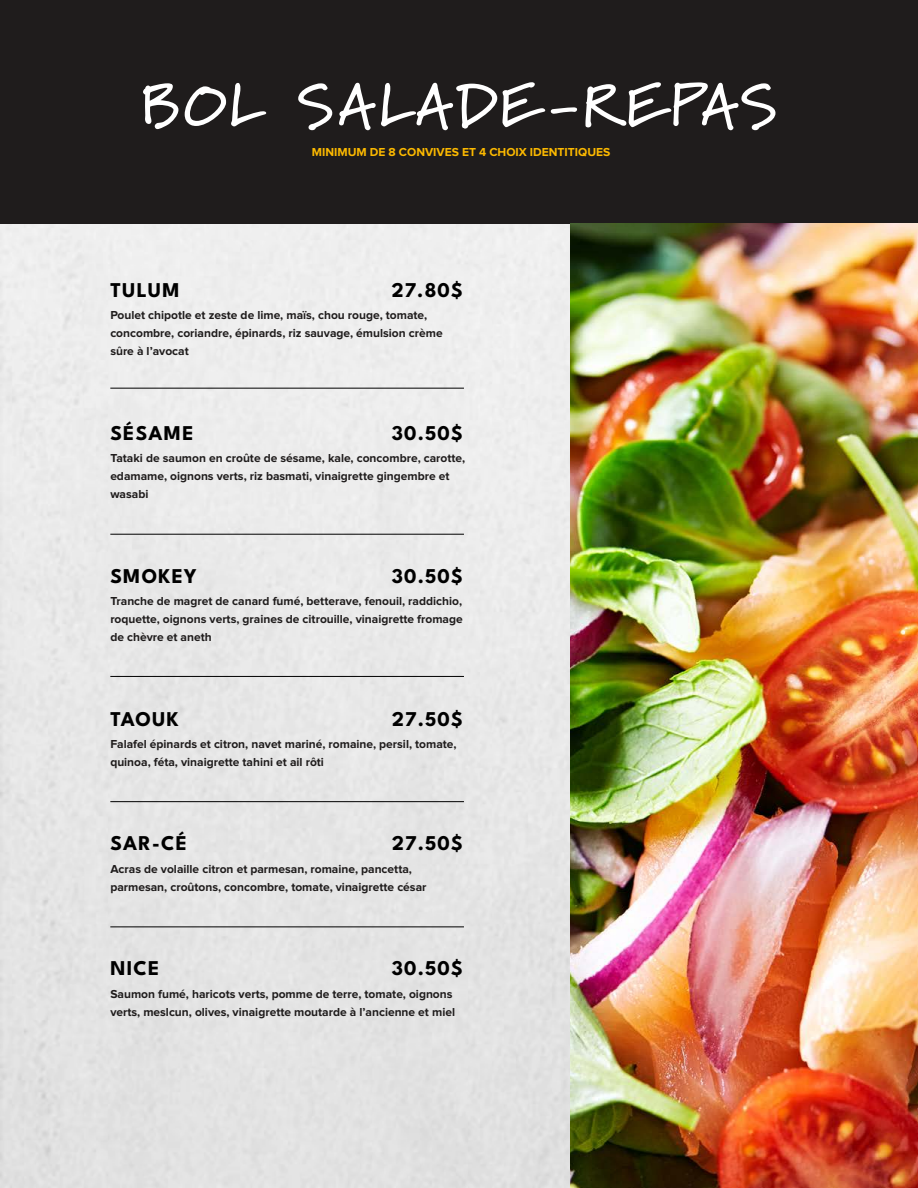
<style>
.page{position:relative;width:918px;height:1188px;background:#fff}
.page>*{position:absolute;margin:0;border:0;box-sizing:border-box;transform-origin:0 0}
.t1{font:700 60px "Marydale";letter-spacing:.06em;color:#fff}
.t2{font:700 21px "League Spartan";letter-spacing:.055em;color:#000}
.t3{font:700 12px/18px "Proxima Nova";color:#1f1c1c}
.t4{font:700 12px "Proxima Nova";color:#fcb900}
</style>
<div class="page">
<div style="left:0;top:223px;width:570px;height:965px;background:#e7e7e7"></div>
<div style="left:0;top:0;width:918px;height:223px;background:#1f1c1c"></div>
<hr style="left:110px;top:388px;width:354px;height:1px;background:#000">
<hr style="left:110px;top:534px;width:354px;height:1px;background:#000">
<hr style="left:110px;top:676px;width:354px;height:1px;background:#000">
<hr style="left:110px;top:801px;width:354px;height:1px;background:#000">
<hr style="left:110px;top:927px;width:354px;height:1px;background:#000">
<img style="left:570px;top:223px;width:348px;height:965px">
<h1 class="t1" style="left:141px;top:70px;width:638px">BOL SALADE-REPAS</h1>
<p class="t4" style="left:312px;top:146px;width:300px">MINIMUM DE 8 CONVIVES ET 4 CHOIX IDENTITIQUES</p>
<h2 class="t2" style="left:110px;top:273px;width:71px">TULUM</h2>
<h2 class="t2" style="left:392px;top:273px;width:72px">27.80$</h2>
<p class="t3" style="left:110px;top:306px;width:334px">Poulet chipotle et zeste de lime, maïs, chou rouge, tomate, concombre, coriandre, épinards, riz sauvage, émulsion crème sûre à l’avocat</p>
<h2 class="t2" style="left:110px;top:416px;width:85px">SÉSAME</h2>
<h2 class="t2" style="left:392px;top:416px;width:72px">30.50$</h2>
<p class="t3" style="left:110px;top:449px;width:356px">Tataki de saumon en croûte de sésame, kale, concombre, carotte, edamame, oignons verts, riz basmati, vinaigrette gingembre et wasabi</p>
<h2 class="t2" style="left:110px;top:559px;width:88px">SMOKEY</h2>
<h2 class="t2" style="left:392px;top:559px;width:72px">30.50$</h2>
<p class="t3" style="left:110px;top:593px;width:354px;text-align:justify">Tranche de magret de canard fumé, betterave, fenouil, raddichio, roquette, oignons verts, graines de citrouille, vinaigrette fromage de chèvre et aneth</p>
<h2 class="t2" style="left:110px;top:703px;width:70px">TAOUK</h2>
<h2 class="t2" style="left:392px;top:703px;width:72px">27.50$</h2>
<p class="t3" style="left:110px;top:736px;width:348px">Falafel épinards et citron, navet mariné, romaine, persil, tomate, quinoa, féta, vinaigrette tahini et ail rôti</p>
<h2 class="t2" style="left:110px;top:827px;width:78px">SAR-CÉ</h2>
<h2 class="t2" style="left:392px;top:827px;width:72px">27.50$</h2>
<p class="t3" style="left:110px;top:860px;width:318px">Acras de volaille citron et parmesan, romaine, pancetta, parmesan, croûtons, concombre, tomate, vinaigrette césar</p>
<h2 class="t2" style="left:110px;top:952px;width:51px">NICE</h2>
<h2 class="t2" style="left:392px;top:952px;width:72px">30.50$</h2>
<p class="t3" style="left:110px;top:985px;width:346px">Saumon fumé, haricots verts, pomme de terre, tomate, oignons verts, meslcun, olives, vinaigrette moutarde à l’ancienne et miel</p>
</div>
